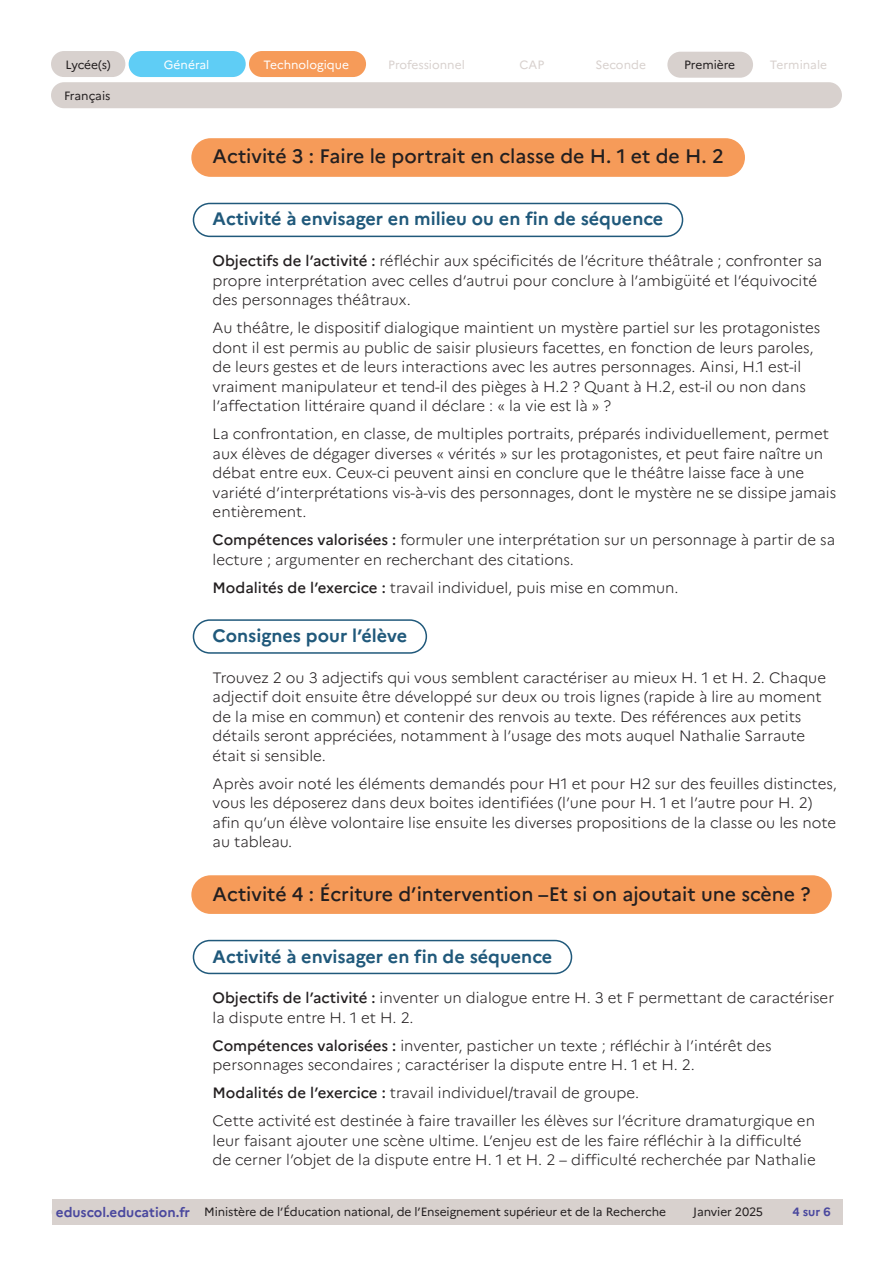
<style>
.page{position:relative;width:893px;height:1263px;background:#fff}
.page>*{position:absolute;margin:0;border:0;box-sizing:border-box;transform-origin:0 0}
._03_titre_2{font:500 19.5px "Marianne";color:#231f20}
._04_titre_3{font:700 18px "Marianne";color:#20597b}
.Texte_courant{font:300 15px/19.5px "Marianne";color:#231f20}
.t1{font:12px "Marianne";letter-spacing:-.01em;color:#231f20}
.t2{font:12px "Marianne";color:#d8d1ce}
.t3{font:12px "Marianne";color:#fff}
.t4{font:700 12px "Marianne";color:#4a489e}
.s1{font-weight:500}
.s2{font-weight:700;font-size:13.5px;color:#4a489e}
</style>
<div class="page">
<div style="left:51px;top:51px;width:74px;height:26px;background:#d8d1ce;border-radius:13px"></div>
<div style="left:129px;top:51px;width:117px;height:26px;background:#5fcdf5;border-radius:13px"></div>
<div style="left:249px;top:51px;width:117px;height:26px;background:#f69b59;border-radius:13px"></div>
<div style="left:667px;top:52px;width:86px;height:26px;background:#d8d1ce;border-radius:13px"></div>
<div style="left:51px;top:82px;width:791px;height:26px;background:#d8d1ce;border-radius:13px"></div>
<div style="left:52px;top:1199px;width:142px;height:26px;background:#d8d1ce"></div>
<div style="left:194px;top:1199px;width:482px;height:26px;background:#d8d1ce"></div>
<div style="left:676px;top:1199px;width:104px;height:26px;background:#d8d1ce"></div>
<div style="left:780px;top:1199px;width:63px;height:26px;background:#d8d1ce"></div>
<div style="left:191px;top:138px;width:554px;height:39px;background:#f69b59;border-radius:19px"></div>
<div style="left:193px;top:203px;width:490px;height:34px;border:2px solid #20597b;border-radius:16px"></div>
<div style="left:193px;top:619px;width:234px;height:35px;border:2px solid #20597b;border-radius:16px"></div>
<div style="left:191px;top:875px;width:641px;height:39px;background:#f69b59;border-radius:19px"></div>
<div style="left:193px;top:940px;width:379px;height:34px;border:2px solid #20597b;border-radius:16px"></div>
<p class="t1" style="left:65px;top:57px;width:47px">Lycée(s)</p>
<p class="t3" style="left:164px;top:57px;width:47px">Général</p>
<p class="t3" style="left:263px;top:57px;width:87px">Technologique</p>
<p class="t2" style="left:388px;top:57px;width:78px">Professionnel</p>
<p class="t2" style="left:520px;top:58px;width:26px">CAP</p>
<p class="t2" style="left:596px;top:58px;width:52px">Seconde</p>
<p class="t1" style="left:684px;top:58px;width:53px">Première</p>
<p class="t2" style="left:770px;top:58px;width:59px">Terminale</p>
<p class="t1" style="left:64px;top:88px;width:48px">Français</p>
<p class="_03_titre_2" style="left:213px;top:145px;width:513px">Activité 3 : Faire le portrait en classe de H. 1 et de H. 2</p>
<p class="_04_titre_3" style="left:213px;top:208px;width:452px">Activité à envisager en milieu ou en fin de séquence</p>
<p class="Texte_courant" style="left:213px;top:251px;width:611px"><span class="s1">Objectifs de l’activité :</span> réfléchir aux spécificités de l’écriture théâtrale ; confronter sa propre interprétation avec celles d’autrui pour conclure à l’ambigüité et l’équivocité des personnages théâtraux.</p>
<p class="Texte_courant" style="left:213px;top:318px;width:609px">Au théâtre, le dispositif dialogique maintient un mystère partiel sur les protagonistes dont il est permis au public de saisir plusieurs facettes, en fonction de leurs paroles, de leurs gestes et de leurs interactions avec les autres personnages. Ainsi, H.1 est-il vraiment manipulateur et tend-il des pièges à H.2 ? Quant à H.2, est-il ou non dans l’affectation littéraire quand il déclare : « la vie est là » ?</p>
<p class="Texte_courant" style="left:213px;top:424px;width:625px">La confrontation, en classe, de multiples portraits, préparés individuellement, permet aux élèves de dégager diverses « vérités » sur les protagonistes, et peut faire naître un débat entre eux. Ceux-ci peuvent ainsi en conclure que le théâtre laisse face à une variété d’interprétations vis-à-vis des personnages, dont le mystère ne se dissipe jamais entièrement.</p>
<p class="Texte_courant" style="left:213px;top:530px;width:624px"><span class="s1">Compétences valorisées :</span> formuler une interprétation sur un personnage à partir de sa lecture ; argumenter en recherchant des citations.</p>
<p class="Texte_courant" style="left:213px;top:578px;width:467px"><span class="s1">Modalités de l’exercice :</span> travail individuel, puis mise en commun.</p>
<p class="_04_titre_3" style="left:213px;top:625px;width:196px">Consignes pour l’élève</p>
<p class="Texte_courant" style="left:213px;top:668px;width:615px">Trouvez 2 ou 3 adjectifs qui vous semblent caractériser au mieux H. 1 et H. 2. Chaque adjectif doit ensuite être développé sur deux ou trois lignes (rapide à lire au moment de la mise en commun) et contenir des renvois au texte. Des références aux petits détails seront appréciées, notamment à l’usage des mots auquel Nathalie Sarraute était si sensible.</p>
<p class="Texte_courant" style="left:213px;top:774px;width:626px">Après avoir noté les éléments demandés pour H1 et pour H2 sur des feuilles distinctes, vous les déposerez dans deux boites identifiées (l’une pour H. 1 et l’autre pour H. 2) afin qu’un élève volontaire lise ensuite les diverses propositions de la classe ou les note au tableau.</p>
<p class="_03_titre_2" style="left:213px;top:882px;width:599px">Activité 4 : Écriture d’intervention –Et si on ajoutait une scène ?</p>
<p class="_04_titre_3" style="left:213px;top:945px;width:341px">Activité à envisager en fin de séquence</p>
<p class="Texte_courant" style="left:213px;top:988px;width:623px"><span class="s1">Objectifs de l’activité :</span> inventer un dialogue entre H. 3 et F permettant de caractériser la dispute entre H. 1 et H. 2.</p>
<p class="Texte_courant" style="left:213px;top:1036px;width:561px"><span class="s1">Compétences valorisées :</span> inventer, pasticher un texte ; réfléchir à l’intérêt des personnages secondaires ; caractériser la dispute entre H. 1 et H. 2.</p>
<p class="Texte_courant" style="left:213px;top:1083px;width:428px"><span class="s1">Modalités de l’exercice :</span> travail individuel/travail de groupe.</p>
<p class="Texte_courant" style="left:213px;top:1111px;width:605px">Cette activité est destinée à faire travailler les élèves sur l’écriture dramaturgique en leur faisant ajouter une scène ultime. L’enjeu est de les faire réfléchir à la difficulté de cerner l’objet de la dispute entre H. 1 et H. 2 – difficulté recherchée par Nathalie</p>
<p class="t1" style="left:56px;top:1205px;width:612px"><span class="s2">eduscol.education.fr</span> Ministère de l’Éducation national, de l’Enseignement supérieur et de la Recherche</p>
<p class="t1" style="left:693px;top:1205px;width:71px">Janvier 2025</p>
<p class="t4" style="left:792px;top:1205px;width:40px">4 sur 6</p>
</div>
